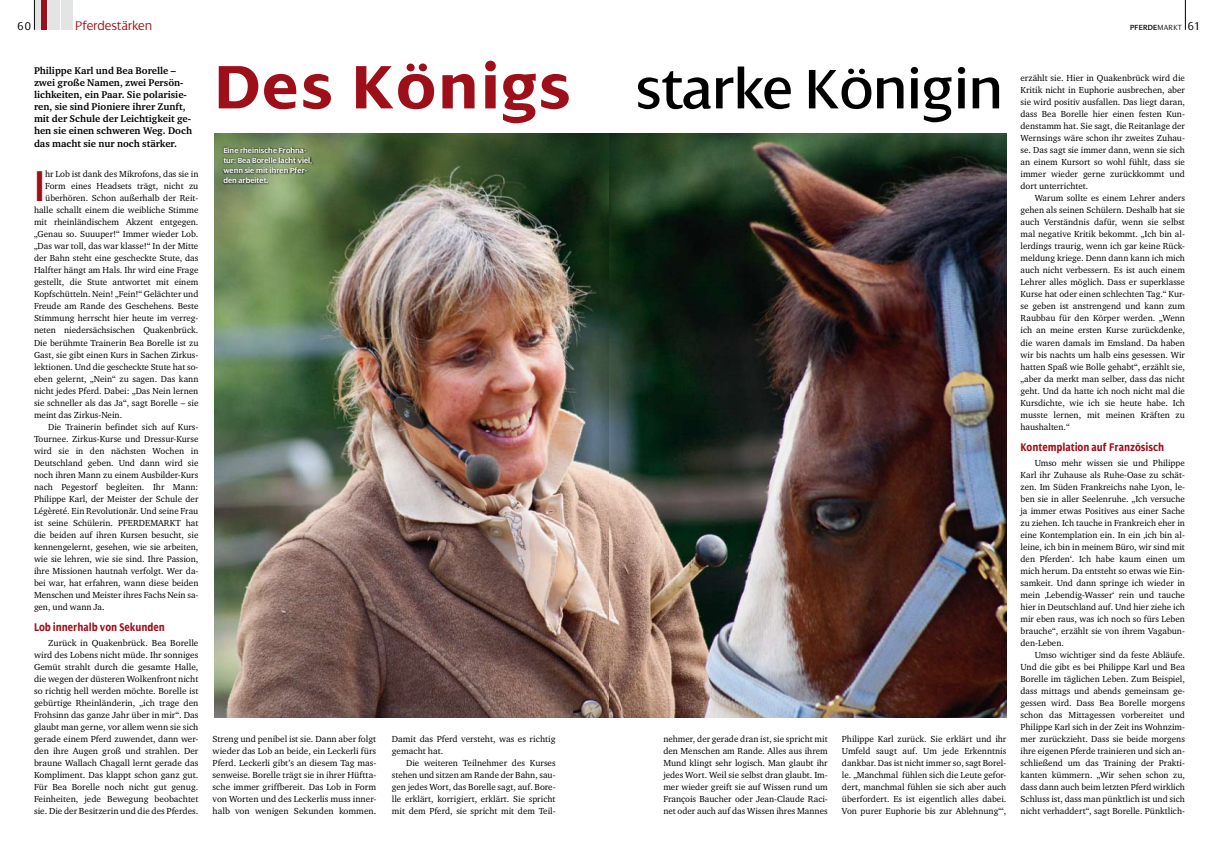
<style>
.page{position:relative;width:1219px;height:851px;background:#fff}
.page>*{position:absolute;margin:0;border:0;box-sizing:border-box;transform-origin:0 0}
.t1{font:60px "Dialog";color:#000}
.t2{font:46.5px "Dialog";color:#9e1019}
.t3{font:300 13.5px "Dialog";letter-spacing:-.015em;color:#9e1019}
.t4{font:700 12px "Dialog Cond";letter-spacing:-.005em;color:#9e1019}
.t5{font:300 12px "Dialog";color:#000}
.t6{font:700 10px/12px "Charter ITC";color:#000}
.t7{font:9px/12px "Charter ITC";color:#000;text-align:justify}
.t8{font:600 8px/10px "Dialog";color:#fff}
.t9{font:8px "Dialog Small Caps";letter-spacing:.03em;color:#000}
.s1{font-family:"Dialog Light Small Caps"}
.s2{font-family:"Dialog";font-weight:300;font-size:12px}
.s3{font-weight:700;font-size:66px;color:#9e1019}
</style>
<div class="page">
<img style="left:214px;top:133px;width:395px;height:584px">
<svg style="left:222px;top:146px;width:92px;height:40px;background:#6b7e56"></svg>
<img style="left:609px;top:133px;width:397px;height:584px">
<hr style="left:34px;top:0;width:1px;height:30px;background:#000">
<svg style="left:40px;top:0;width:27px;height:30px"></svg>
<div style="left:48px;top:0;width:5px;height:30px;background:#e3e4e4"></div>
<div style="left:54px;top:0;width:6px;height:30px;background:#e3e4e4"></div>
<div style="left:61px;top:0;width:5px;height:30px;background:#e3e4e4"></div>
<div style="left:67px;top:0;width:6px;height:30px;background:#e3e4e4"></div>
<div style="left:35px;top:0;width:5px;height:30px;background:#e3e4e4"></div>
<div style="left:41px;top:0;width:6px;height:30px;background:#9e1019"></div>
<hr style="left:1185px;top:0;width:1px;height:30px;background:#000">
<h3 class="t5" style="left:18px;top:19px;width:15px">60</h3>
<h3 class="t3" style="left:75px;top:18px;width:79px">Pferdestärken</h3>
<p class="t9" style="left:1130px;top:23px;width:72px">PFERDE<span class="s1">MARKT</span> <span class="s2">61</span></p>
<p class="t6" style="left:34px;top:65px;width:160px">Philippe Karl und Bea Borelle – zwei große Namen, zwei Persön&shy;lichkeiten, ein Paar. Sie polarisie&shy;ren, sie sind Pioniere ihrer Zunft, mit der Schule der Leichtigkeit ge&shy;hen sie einen schweren Weg. Doch das macht sie nur noch stärker.</p>
<h2 class="t2" style="left:34px;top:161px;width:13px">I</h2>
<p class="t7" style="left:45px;top:168px;width:155px">hr Lob ist dank des Mikrofons, das sie in</p>
<p class="t7" style="left:45px;top:180px;width:155px">Form eines Headsets trägt, nicht zu</p>
<p class="t7" style="left:45px;top:192px;width:155px">überhören. Schon außerhalb der Reit-</p>
<p class="t7" style="left:34px;top:204px;width:166px">halle schallt einem die weibliche Stimme</p>
<p class="t7" style="left:34px;top:216px;width:166px">mit rheinländischem Akzent entgegen.</p>
<p class="t7" style="left:34px;top:228px;width:166px">„Genau so. Suuuper!“ Immer wieder Lob.</p>
<p class="t7" style="left:34px;top:240px;width:166px">„Das war toll, das war klasse!“ In der Mitte</p>
<p class="t7" style="left:34px;top:252px;width:166px">der Bahn steht eine gescheckte Stute, das</p>
<p class="t7" style="left:34px;top:264px;width:166px">Halfter hängt am Hals. Ihr wird eine Frage</p>
<p class="t7" style="left:34px;top:276px;width:166px">gestellt, die Stute antwortet mit einem</p>
<p class="t7" style="left:34px;top:288px;width:166px">Kopfschütteln. Nein! „Fein!“ Gelächter und</p>
<p class="t7" style="left:34px;top:300px;width:166px">Freude am Rande des Geschehens. Beste</p>
<p class="t7" style="left:34px;top:312px;width:166px">Stimmung herrscht hier heute im verreg-</p>
<p class="t7" style="left:34px;top:324px;width:166px">neten niedersächsischen Quakenbrück.</p>
<p class="t7" style="left:34px;top:336px;width:166px">Die berühmte Trainerin Bea Borelle ist zu</p>
<p class="t7" style="left:34px;top:348px;width:166px">Gast, sie gibt einen Kurs in Sachen Zirkus-</p>
<p class="t7" style="left:34px;top:360px;width:166px">lektionen. Und die gescheckte Stute hat so-</p>
<p class="t7" style="left:34px;top:372px;width:166px">eben gelernt, „Nein“ zu sagen. Das kann</p>
<p class="t7" style="left:34px;top:384px;width:166px">nicht jedes Pferd. Dabei: „Das Nein lernen</p>
<p class="t7" style="left:34px;top:396px;width:166px">sie schneller als das Ja“, sagt Borelle – sie</p>
<p class="t7" style="left:34px;top:408px;width:90px">meint das Zirkus-Nein.</p>
<p class="t7" style="left:48px;top:420px;width:152px">Die Trainerin befindet sich auf Kurs-</p>
<p class="t7" style="left:34px;top:432px;width:166px">Tournee. Zirkus-Kurse und Dressur-Kurse</p>
<p class="t7" style="left:34px;top:444px;width:166px">wird sie in den nächsten Wochen in</p>
<p class="t7" style="left:34px;top:456px;width:166px">Deutschland geben. Und dann wird sie</p>
<p class="t7" style="left:34px;top:468px;width:166px">noch ihren Mann zu einem Ausbilder-Kurs</p>
<p class="t7" style="left:34px;top:480px;width:166px">nach Pegestorf begleiten. Ihr Mann:</p>
<p class="t7" style="left:34px;top:492px;width:166px">Philippe Karl, der Meister der Schule der</p>
<p class="t7" style="left:34px;top:504px;width:166px">Légèreté. Ein Revolutionär. Und seine Frau</p>
<p class="t7" style="left:34px;top:516px;width:166px">ist seine Schülerin. PFERDEMARKT hat</p>
<p class="t7" style="left:34px;top:528px;width:166px">die beiden auf ihren Kursen besucht, sie</p>
<p class="t7" style="left:34px;top:540px;width:166px">kennengelernt, gesehen, wie sie arbeiten,</p>
<p class="t7" style="left:34px;top:552px;width:166px">wie sie lehren, wie sie sind. Ihre Passion,</p>
<p class="t7" style="left:34px;top:564px;width:166px">ihre Missionen hautnah verfolgt. Wer da-</p>
<p class="t7" style="left:34px;top:576px;width:166px">bei war, hat erfahren, wann diese beiden</p>
<p class="t7" style="left:34px;top:588px;width:166px">Menschen und Meister ihres Fachs Nein sa-</p>
<p class="t7" style="left:34px;top:600px;width:72px">gen, und wann Ja.</p>
<h3 class="t4" style="left:34px;top:620px;width:132px">Lob innerhalb von Sekunden</h3>
<p class="t7" style="left:34px;top:636px;width:166px;text-indent:14px">Zurück in Quakenbrück. Bea Borelle wird des Lobens nicht müde. Ihr sonniges Gemüt strahlt durch die gesamte Halle, die wegen der düsteren Wolkenfront nicht so richtig hell werden möchte. Borelle ist gebürtige Rheinländerin, „ich trage den Frohsinn das ganze Jahr über in mir“. Das glaubt man gerne, vor allem wenn sie sich gerade einem Pferd zuwendet, dann wer&shy;den ihre Augen groß und strahlen. Der braune Wallach Chagall lernt gerade das Kompliment. Das klappt schon ganz gut.<br>Für Bea Borelle noch nicht gut genug.<br>Feinheiten, jede Bewegung beobachtet sie. Die der Besitzerin und die des Pferdes.</p>
<h1 class="t1" style="left:215px;top:57px;width:790px"><span class="s3">Des Königs</span> starke Königin</h1>
<p class="t8" style="left:223px;top:146px;width:90px">Eine rheinische Frohna&shy;tur: Bea Borelle lacht viel, wenn sie mit ihren Pfer&shy;den arbeitet.</p>
<p class="t7" style="left:213px;top:732px;width:165px">Streng und penibel ist sie. Dann aber folgt wieder das Lob an beide, ein Leckerli fürs Pferd. Leckerli gibt’s an diesem Tag mas&shy;senweise. Borelle trägt sie in ihrer Hüftta&shy;sche immer griffbereit. Das Lob in Form von Worten und des Leckerlis muss inner&shy;halb von wenigen Sekunden kommen.</p>
<p class="t7" style="left:392px;top:732px;width:165px">Damit das Pferd versteht, was es richtig gemacht hat.</p>
<p class="t7" style="left:392px;top:756px;width:165px;text-indent:14px">Die weiteren Teilnehmer des Kurses stehen und sitzen am Rande der Bahn, sau&shy;gen jedes Wort, das Borelle sagt, auf. Bore&shy;lle erklärt, korrigiert, erklärt. Sie spricht mit dem Pferd, sie spricht mit dem Teil-</p>
<p class="t7" style="left:663px;top:732px;width:166px">nehmer, der gerade dran ist, sie spricht mit den Menschen am Rande. Alles aus ihrem Mund klingt sehr logisch. Man glaubt ihr jedes Wort. Weil sie selbst dran glaubt. Im&shy;mer wieder greift sie auf Wissen rund um François Baucher oder Jean-Claude Raci&shy;net oder auch auf das Wissen ihres Mannes</p>
<p class="t7" style="left:842px;top:732px;width:166px">Philippe Karl zurück. Sie erklärt und ihr Umfeld saugt auf. Um jede Erkenntnis dankbar. Das ist nicht immer so, sagt Borel&shy;le. „Manchmal fühlen sich die Leute gefor&shy;dert, manchmal fühlen sie sich aber auch überfordert. Es ist eigentlich alles dabei.<br>Von purer Euphorie bis zur Ablehnung‘“,</p>
<p class="t7" style="left:1020px;top:72px;width:166px">erzählt sie. Hier in Quakenbrück wird die Kritik nicht in Euphorie ausbrechen, aber sie wird positiv ausfallen. Das liegt daran, dass Bea Borelle hier einen festen Kun&shy;denstamm hat. Sie sagt, die Reitanlage der Wernsings wäre schon ihr zweites Zuhau&shy;se. Das sagt sie immer dann, wenn sie sich an einem Kursort so wohl fühlt, dass sie immer wieder gerne zurückkommt und dort unterrichtet.</p>
<p class="t7" style="left:1020px;top:192px;width:166px;text-indent:14px">Warum sollte es einem Lehrer anders gehen als seinen Schülern. Deshalb hat sie auch Verständnis dafür, wenn sie selbst mal negative Kritik bekommt. „Ich bin al&shy;lerdings traurig, wenn ich gar keine Rück&shy;meldung kriege. Denn dann kann ich mich auch nicht verbessern. Es ist auch einem Lehrer alles möglich. Dass er superklasse Kurse hat oder einen schlechten Tag.“ Kur&shy;se geben ist anstrengend und kann zum Raubbau für den Körper werden. „Wenn ich an meine ersten Kurse zurückdenke, die waren damals im Emsland. Da haben wir bis nachts um halb eins gesessen. Wir hatten Spaß wie Bolle gehabt“, erzählt sie, „aber da merkt man selber, dass das nicht geht. Und da hatte ich noch nicht mal die Kursdichte, wie ich sie heute habe. Ich musste lernen, mit meinen Kräften zu haushalten.“</p>
<h3 class="t4" style="left:1020px;top:440px;width:145px">Kontemplation auf Französisch</h3>
<p class="t7" style="left:1020px;top:456px;width:166px;text-indent:14px">Umso mehr wissen sie und Philippe Karl ihr Zuhause als Ruhe-Oase zu schät&shy;zen. Im Süden Frankreichs nahe Lyon, le&shy;ben sie in aller Seelenruhe. „Ich versuche ja immer etwas Positives aus einer Sache zu ziehen. Ich tauche in Frankreich eher in eine Kontemplation ein. In ein ‚ich bin al&shy;leine, ich bin in meinem Büro, wir sind mit den Pferden‘. Ich habe kaum einen um mich herum. Da entsteht so etwas wie Ein&shy;samkeit. Und dann springe ich wieder in mein ‚Lebendig-Wasser‘ rein und tauche hier in Deutschland auf. Und hier ziehe ich mir eben raus, was ich noch so fürs Leben brauche“, erzählt sie von ihrem Vagabun&shy;den-Leben.</p>
<p class="t7" style="left:1020px;top:648px;width:166px;text-indent:14px">Umso wichtiger sind da feste Abläufe.<br>Und die gibt es bei Philippe Karl und Bea Borelle im täglichen Leben. Zum Beispiel, dass mittags und abends gemeinsam ge&shy;gessen wird. Dass Bea Borelle morgens schon das Mittagessen vorbereitet und Philippe Karl sich in der Zeit ins Wohnzim&shy;mer zurückzieht. Dass sie beide morgens ihre eigenen Pferde trainieren und sich an&shy;schließend um das Training der Prakti&shy;kanten kümmern. „Wir sehen schon zu, dass dann auch beim letzten Pferd wirklich Schluss ist, dass man pünktlich ist und sich nicht verhaddert“, sagt Borelle. Pünktlich-</p>
</div>
